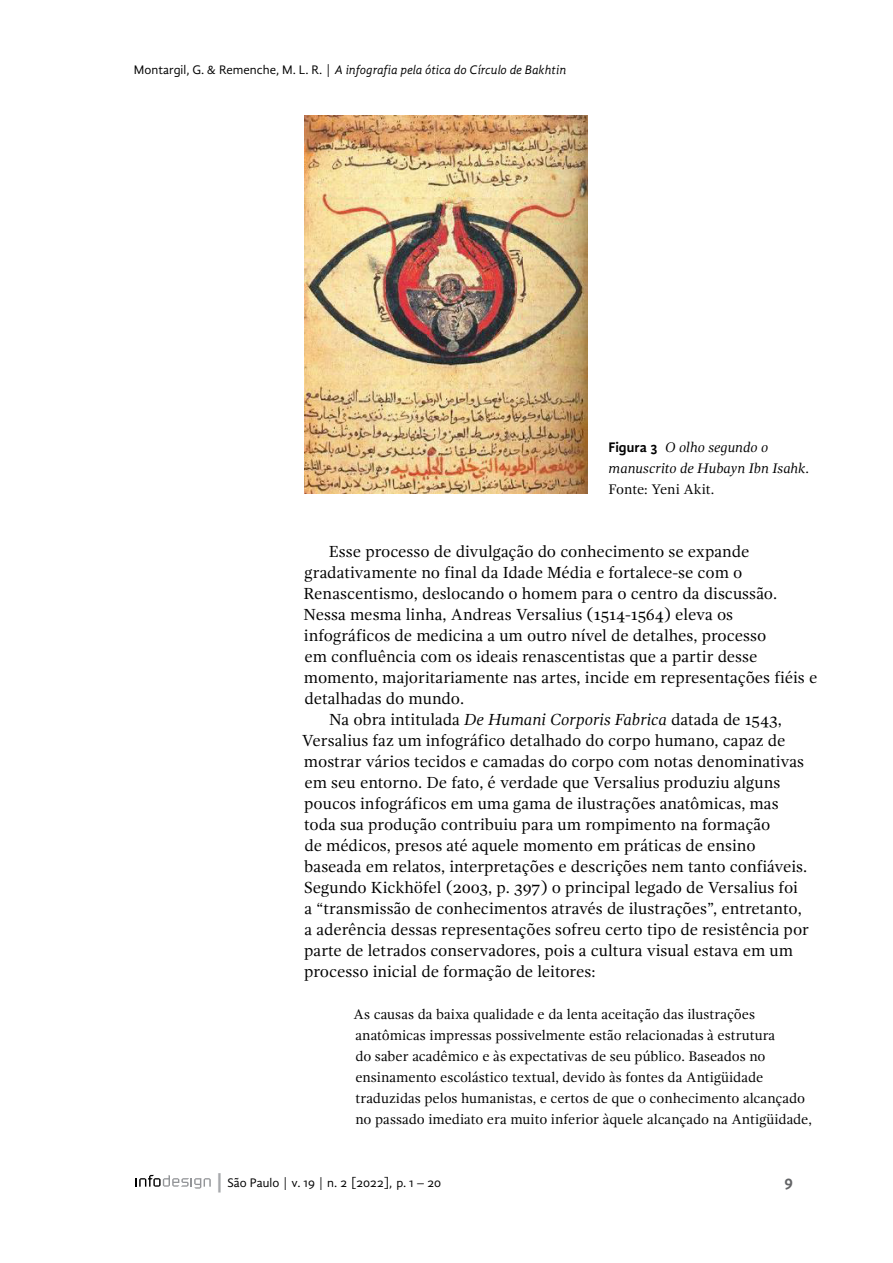
<style>
.page{position:relative;width:893px;height:1263px;background:#fff}
.page>*{position:absolute;margin:0;border:0;box-sizing:border-box;transform-origin:0 0}
.t1{font:16.5px "Gandhi Serif";color:#000}
.t2{font:700 16.5px "Gandhi Sans";color:#636466}
.t3{font:14.25px/21px "Gandhi Serif";color:#000}
.t4{font:italic 14.25px/21px "Gandhi Serif";color:#000}
.t5{font:italic 12.75px "Gandhi Sans";color:#000}
.t6{font:12.75px "Gandhi Sans";color:#000}
.s1{font-family:"Gandhi Sans Regular 2";font-style:normal}
.s2{font-family:"Gandhi Sans";font-weight:700;font-style:normal}
.s3{font-style:normal}
.s4{font-style:italic}
.s5{font-size:19.2px;color:#a7a9ac}
</style>
<div class="page">
<svg style="left:136px;top:1175px;width:75px;height:13px"></svg>
<img style="left:304px;top:116px;width:283px;height:377px">
<p class="t5" style="left:134px;top:62px;width:434px"><span class="s1">Montargil, G. &amp; Remenche, M. L. R. |</span> A infografia pela ótica do Círculo de Bakhtin</p>
<p class="t4" style="left:609px;top:436px;width:202px"><span class="s2">Figura 3</span> O olho segundo o manuscrito de Hubayn Ibn Isahk<span class="s3">.<br>Fonte: Yeni Akit.</span></p>
<p class="t1" style="left:329px;top:542px;width:422px">Esse processo de divulgação do conhecimento se expande</p>
<p class="t1" style="left:305px;top:563px;width:439px">gradativamente no final da Idade Média e fortalece-se com o</p>
<p class="t1" style="left:303px;top:584px;width:475px">Renascentismo, deslocando o homem para o centro da discussão.</p>
<p class="t1" style="left:304px;top:605px;width:431px">Nessa mesma linha, Andreas Versalius (1514-1564) eleva os</p>
<p class="t1" style="left:304px;top:626px;width:464px">infográficos de medicina a um outro nível de detalhes, processo</p>
<p class="t1" style="left:304px;top:647px;width:455px">em confluência com os ideais renascentistas que a partir desse</p>
<p class="t1" style="left:304px;top:668px;width:515px">momento, majoritariamente nas artes, incide em representações fiéis e</p>
<p class="t1" style="left:304px;top:689px;width:161px">detalhadas do mundo.</p>
<p class="t1" style="left:329px;top:710px;width:454px">Na obra intitulada <span class="s4">De Humani Corporis Fabrica</span> datada de 1543,</p>
<p class="t1" style="left:302px;top:731px;width:485px">Versalius faz um infográfico detalhado do corpo humano, capaz de</p>
<p class="t1" style="left:304px;top:752px;width:502px">mostrar vários tecidos e camadas do corpo com notas denominativas</p>
<p class="t1" style="left:304px;top:773px;width:477px">em seu entorno. De fato, é verdade que Versalius produziu alguns</p>
<p class="t1" style="left:304px;top:794px;width:476px">poucos infográficos em uma gama de ilustrações anatômicas, mas</p>
<p class="t1" style="left:304px;top:815px;width:468px">toda sua produção contribuiu para um rompimento na formação</p>
<p class="t1" style="left:304px;top:836px;width:453px">de médicos, presos até aquele momento em práticas de ensino</p>
<p class="t1" style="left:304px;top:857px;width:504px">baseada em relatos, interpretações e descrições nem tanto confiáveis.</p>
<p class="t1" style="left:304px;top:878px;width:495px">Segundo Kickhöfel (2003, p. 397) o principal legado de Versalius foi</p>
<p class="t1" style="left:305px;top:899px;width:499px">a “transmissão de conhecimentos através de ilustrações”, entretanto,</p>
<p class="t1" style="left:305px;top:920px;width:506px">a aderência dessas representações sofreu certo tipo de resistência por</p>
<p class="t1" style="left:304px;top:941px;width:491px">parte de letrados conservadores, pois a cultura visual estava em um</p>
<p class="t1" style="left:304px;top:962px;width:293px">processo inicial de formação de leitores:</p>
<p class="t3" style="left:354px;top:1003px;width:460px">As causas da baixa qualidade e da lenta aceitação das ilustrações anatômicas impressas possivelmente estão relacionadas à estrutura<br>do saber acadêmico e às expectativas de seu público. Baseados no ensinamento escolástico textual, devido às fontes da Antigüidade traduzidas pelos humanistas, e certos de que o conhecimento alcançado no passado imediato era muito inferior àquele alcançado na Antigüidade,</p>
<p class="t6" style="left:214px;top:1175px;width:229px"><span class="s5">|</span>São Paulo | v. 19 | n. 2 [2022], p. 1 – 20</p>
<p class="t2" style="left:784px;top:1171px;width:10px">9</p>
</div>
